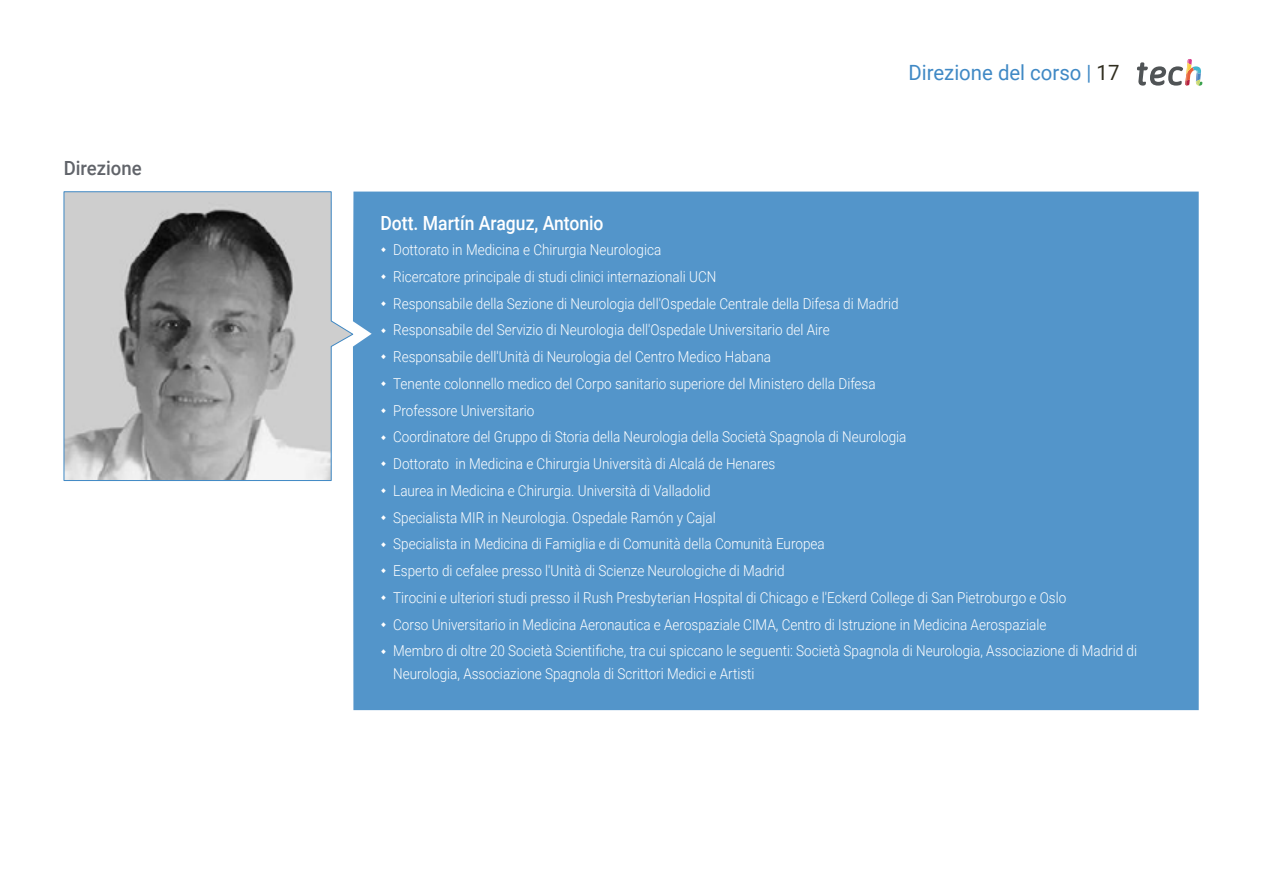
<style>
.page{position:relative;width:1263px;height:893px;background:#fff}
.page>*{position:absolute;margin:0;border:0;box-sizing:border-box;transform-origin:0 0}
.t1{font:21px "Roboto";color:#4089c5}
.t2{font:500 19.5px "Roboto";color:#fff;scale:.9 1}
.t3{font:500 19.5px "Roboto";color:#61646a;scale:.95 1}
.t4{font:300 15px/26.7px "Roboto";color:#fff;scale:.9 1}
.s1{color:#312e20}
</style>
<div class="page">
<svg style="left:1137px;top:59px;width:65px;height:27px"></svg>
<svg style="left:64px;top:191px;width:289px;height:290px;background:#aaabab"></svg>
<div style="left:353px;top:192px;width:846px;height:518px;background:#5395ca"></div>
<svg style="left:381px;top:247px;width:5px;height:5px"></svg>
<svg style="left:381px;top:274px;width:5px;height:5px"></svg>
<svg style="left:381px;top:301px;width:5px;height:5px"></svg>
<svg style="left:381px;top:328px;width:5px;height:5px"></svg>
<svg style="left:381px;top:354px;width:5px;height:5px"></svg>
<svg style="left:381px;top:381px;width:5px;height:5px"></svg>
<svg style="left:381px;top:408px;width:5px;height:5px"></svg>
<svg style="left:381px;top:435px;width:5px;height:5px"></svg>
<svg style="left:381px;top:461px;width:5px;height:5px"></svg>
<svg style="left:381px;top:488px;width:5px;height:5px"></svg>
<svg style="left:381px;top:515px;width:5px;height:5px"></svg>
<svg style="left:381px;top:542px;width:5px;height:5px"></svg>
<svg style="left:381px;top:568px;width:5px;height:5px"></svg>
<svg style="left:381px;top:595px;width:5px;height:5px"></svg>
<svg style="left:381px;top:622px;width:5px;height:5px"></svg>
<svg style="left:381px;top:649px;width:5px;height:5px"></svg>
<h2 class="t3" style="left:64px;top:154px;width:84px">Direzione</h2>
<h1 class="t1" style="left:908px;top:57px;width:213px">Direzione del corso | <span class="s1">17</span></h1>
<h2 class="t2" style="left:380px;top:209px;width:249px">Dott. Martín Araguz, Antonio</h2>
<p class="t4" style="left:393px;top:236px;width:828px">Dottorato in Medicina e Chirurgia Neurologica<br>Ricercatore principale di studi clinici internazionali UCN<br>Responsabile della Sezione di Neurologia dell'Ospedale Centrale della Difesa di Madrid<br>Responsabile del Servizio di Neurologia dell'Ospedale Universitario del Aire<br>Responsabile dell'Unità di Neurologia del Centro Medico Habana<br>Tenente colonnello medico del Corpo sanitario superiore del Ministero della Difesa<br>Professore Universitario<br>Coordinatore del Gruppo di Storia della Neurologia della Società Spagnola di Neurologia<br>Dottorato in Medicina e Chirurgia Università di Alcalá de Henares<br>Laurea in Medicina e Chirurgia. Università di Valladolid<br>Specialista MIR in Neurologia. Ospedale Ramón y Cajal<br>Specialista in Medicina di Famiglia e di Comunità della Comunità Europea<br>Esperto di cefalee presso l'Unità di Scienze Neurologiche di Madrid<br>Tirocini e ulteriori studi presso il Rush Presbyterian Hospital di Chicago e l'Eckerd College di San Pietroburgo e Oslo<br>Corso Universitario in Medicina Aeronautica e Aerospaziale CIMA, Centro di Istruzione in Medicina Aerospaziale<br>Membro di oltre 20 Società Scientifiche, tra cui spiccano le seguenti: Società Spagnola di Neurologia, Associazione di Madrid di</p>
<p class="t4" style="left:393px;top:660px;width:403px">Neurologia, Associazione Spagnola di Scrittori Medici e Artisti</p>
</div>
